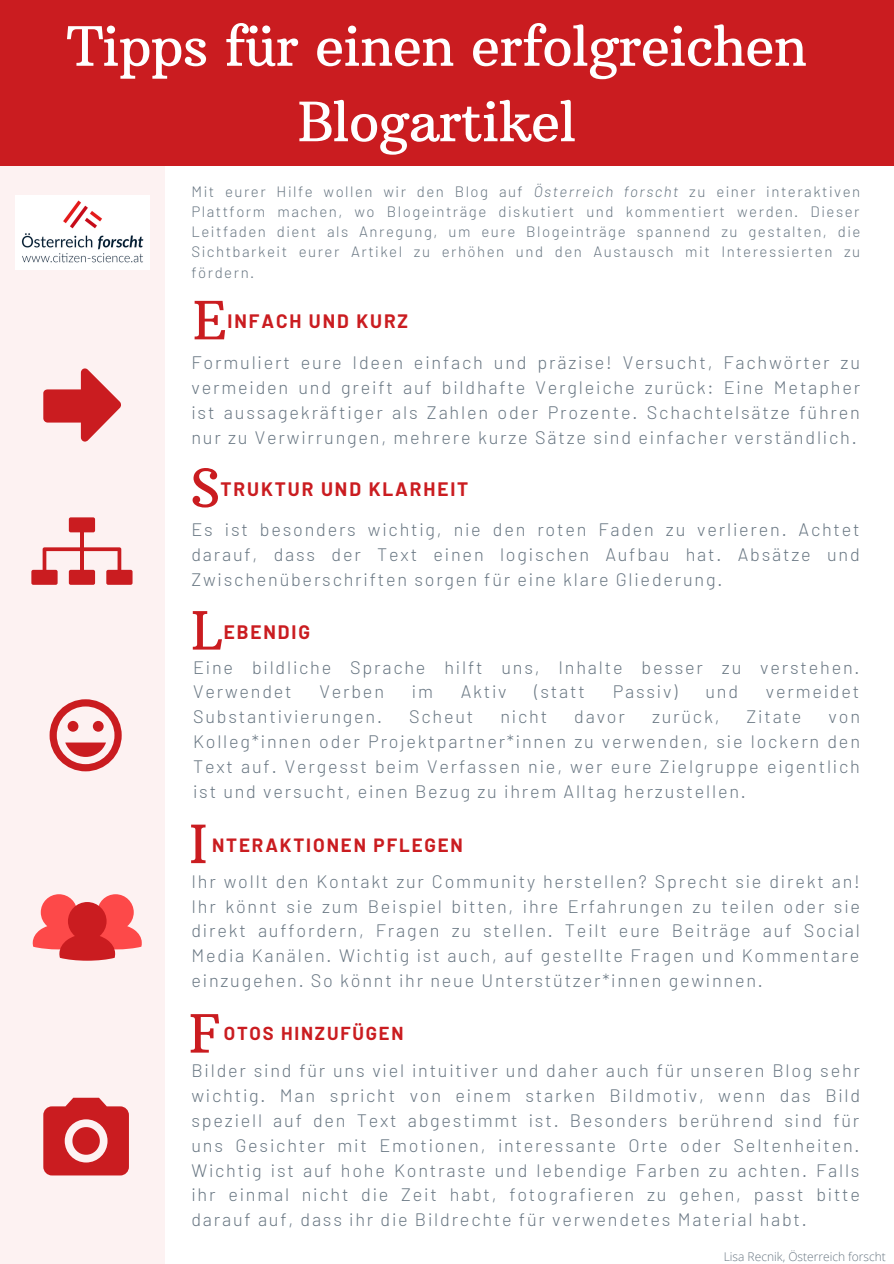
<style>
.page{position:relative;width:894px;height:1264px;background:#fff}
.page>*{position:absolute;margin:0;border:0;box-sizing:border-box;transform-origin:0 0}
.t1{font:54px/75.4px "Arbutus Slab";letter-spacing:-.02em;color:#fff;text-align:center}
.t2{font:52.5px "Arbutus Slab";color:#ca1c20}
.t3{font:700 19.05px "Barlow";letter-spacing:.1em;color:#ca1c20}
.t4{font:700 18.9px "Barlow";letter-spacing:.1em;color:#ca1c20}
.t5{font:700 18.75px "Barlow";letter-spacing:.1em;color:#ca1c20}
.t6{font:700 18.3px "Barlow";letter-spacing:.1em;color:#ca1c20}
.t7{font:300 18px/24.8px "Barlow";letter-spacing:.1em;color:#697783;text-align:justify}
.t8{font:300 15px/20.2px "Barlow";letter-spacing:.1em;color:#697783;text-align:justify}
.t9{font:300 12px "Open Sans";color:#697783}
.s1{font-style:italic}
</style>
<div class="page">
<div style="left:0;top:0;width:165px;height:1263px;background:#fdf2f2"></div>
<div style="left:0;top:0;width:893px;height:166px;background:#ca1c20"></div>
<svg style="left:43px;top:1097px;width:86px;height:78px"></svg>
<svg style="left:33px;top:894px;width:109px;height:66px"></svg>
<svg style="left:50px;top:699px;width:72px;height:72px"></svg>
<svg style="left:43px;top:368px;width:78px;height:73px"></svg>
<div style="left:69px;top:517px;width:26px;height:15px;background:#ca1c20;border-radius:2px"></div>
<div style="left:69px;top:570px;width:26px;height:15px;background:#ca1c20;border-radius:2px"></div>
<div style="left:31px;top:570px;width:27px;height:15px;background:#ca1c20;border-radius:2px"></div>
<div style="left:106px;top:570px;width:26px;height:15px;background:#ca1c20;border-radius:2px"></div>
<svg style="left:43px;top:547px;width:78px;height:26px"></svg>
<hr style="left:80px;top:528px;width:4px;height:45px;background:#ca1c20">
<img style="left:15px;top:196px;width:134px;height:73px">
<p class="t1" style="left:67px;top:9px;width:741px">Tipps für einen erfolgreichen<br>Blogartikel</p>
<p class="t8" style="left:191px;top:180px;width:670px">Mit eurer Hilfe wollen wir den Blog auf <span class="s1">Österreich forscht</span> zu einer interaktiven Plattform machen, wo Blogeinträge diskutiert und kommentiert werden. Dieser Leitfaden dient als Anregung, um eure Blogeinträge spannend zu gestalten, die Sichtbarkeit eurer Artikel zu erhöhen und den Austausch mit Interessierten zu fördern.</p>
<p class="t2" style="left:193px;top:288px;width:36px">E</p>
<p class="t4" style="left:227px;top:309px;width:182px">INFACH UND KURZ</p>
<p class="t7" style="left:191px;top:349px;width:670px">Formuliert eure Ideen einfach und präzise! Versucht, Fachwörter zu vermeiden und greift auf bildhafte Vergleiche zurück: Eine Metapher ist aussagekräftiger als Zahlen oder Prozente. Schachtelsätze führen nur zu Verwirrungen, mehrere kurze Sätze sind einfacher verständlich.</p>
<p class="t2" style="left:190px;top:455px;width:32px">S</p>
<p class="t3" style="left:220px;top:476px;width:249px">TRUKTUR UND KLARHEIT</p>
<p class="t7" style="left:191px;top:517px;width:669px">Es ist besonders wichtig, nie den roten Faden zu verlieren. Achtet darauf, dass der Text einen logischen Aufbau hat. Absätze und Zwischenüberschriften sorgen für eine klare Gliederung.</p>
<p class="t2" style="left:191px;top:598px;width:34px">L</p>
<p class="t3" style="left:224px;top:619px;width:88px">EBENDIG</p>
<p class="t7" style="left:193px;top:654px;width:667px">Eine bildliche Sprache hilft uns, Inhalte besser zu verstehen.<br>Verwendet</p>
<p class="t7" style="left:319px;top:678px;width:66px">Verben</p>
<p class="t7" style="left:411px;top:678px;width:23px">im</p>
<p class="t7" style="left:460px;top:678px;width:47px">Aktiv</p>
<p class="t7" style="left:534px;top:678px;width:52px">(statt</p>
<p class="t7" style="left:612px;top:678px;width:66px">Passiv)</p>
<p class="t7" style="left:705px;top:678px;width:34px">und</p>
<p class="t7" style="left:765px;top:678px;width:95px">vermeidet</p>
<p class="t7" style="left:193px;top:703px;width:190px">Substantivierungen.</p>
<p class="t7" style="left:409px;top:703px;width:66px">Scheut</p>
<p class="t7" style="left:500px;top:703px;width:48px">nicht</p>
<p class="t7" style="left:574px;top:703px;width:52px">davor</p>
<p class="t7" style="left:651px;top:703px;width:69px">zurück,</p>
<p class="t7" style="left:746px;top:703px;width:56px">Zitate</p>
<p class="t7" style="left:193px;top:703px;width:668px;text-indent:635px">von Kolleg*innen oder Projektpartner*innen zu verwenden, sie lockern den Text auf. Vergesst beim Verfassen nie, wer eure Zielgruppe eigentlich ist und versucht, einen Bezug zu ihrem Alltag herzustellen.</p>
<p class="t2" style="left:189px;top:811px;width:20px">I</p>
<p class="t5" style="left:212px;top:832px;width:252px">NTERAKTIONEN PFLEGEN</p>
<p class="t7" style="left:191px;top:868px;width:670px">Ihr wollt den Kontakt zur Community herstellen? Sprecht sie direkt an!<br>Ihr könnt sie zum Beispiel bitten, ihre Erfahrungen zu teilen oder sie direkt auffordern, Fragen zu stellen. Teilt eure Beiträge auf Social Media Kanälen. Wichtig ist auch, auf gestellte Fragen und Kommentare einzugehen. So könnt ihr neue Unterstützer*innen gewinnen.</p>
<p class="t2" style="left:189px;top:1001px;width:34px">F</p>
<p class="t6" style="left:224px;top:1022px;width:181px">OTOS HINZUFÜGEN</p>
<p class="t7" style="left:191px;top:1057px;width:670px">Bilder sind für uns viel intuitiver und daher auch für unseren Blog sehr wichtig. Man spricht von einem starken Bildmotiv, wenn das Bild speziell auf den Text abgestimmt ist. Besonders berührend sind für uns Gesichter mit Emotionen, interessante Orte oder Seltenheiten.<br>Wichtig ist auf hohe Kontraste und lebendige Farben zu achten. Falls ihr einmal nicht die Zeit habt, fotografieren zu gehen, passt bitte darauf auf, dass ihr die Bildrechte für verwendetes Material habt.</p>
<p class="t9" style="left:723px;top:1247px;width:164px">Lisa Recnik, Österreich forscht</p>
</div>
